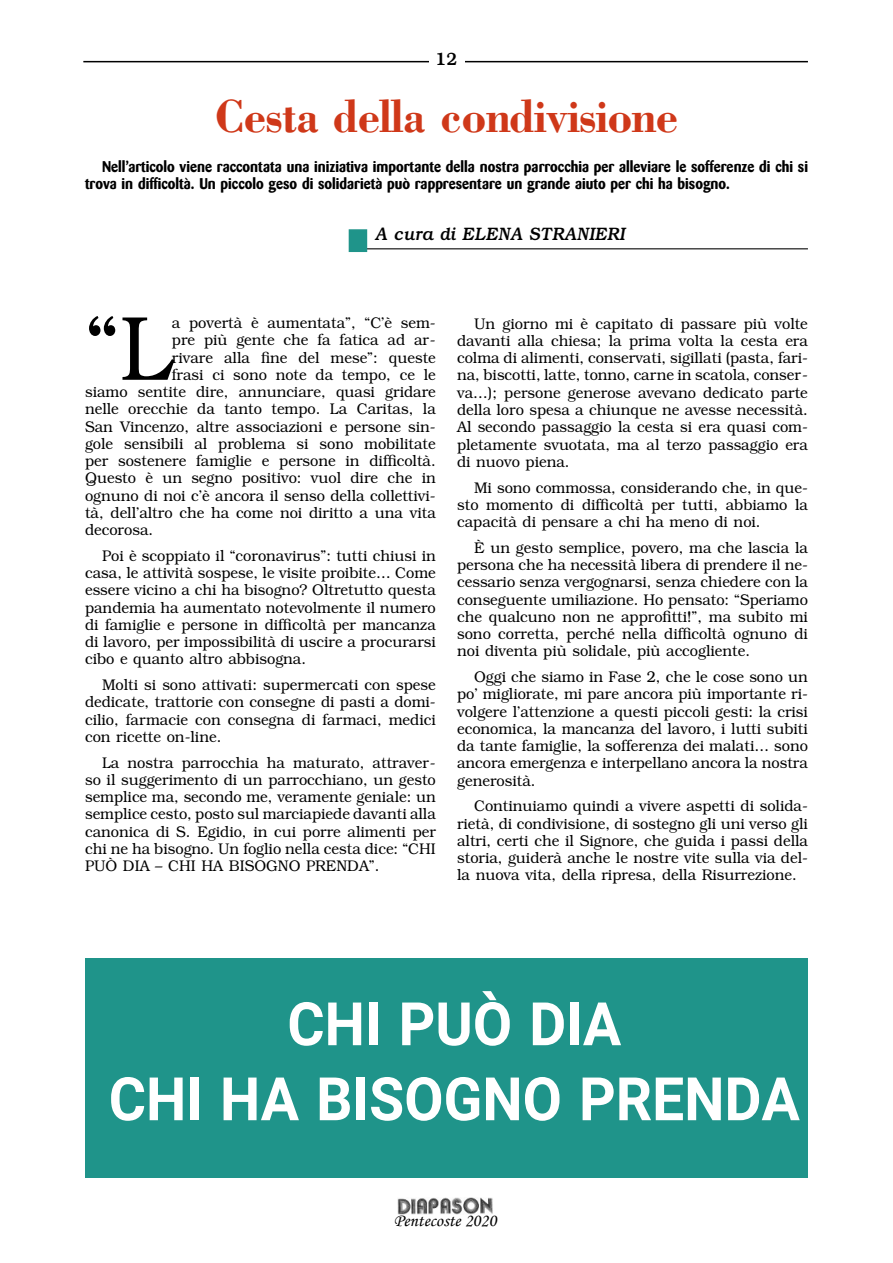
<style>
.page{position:relative;width:893px;height:1263px;background:#fff}
.page>*{position:absolute;margin:0;border:0;box-sizing:border-box;transform-origin:0 0}
.testo{font:300 91.5px "Bookman";color:#000;scale:.95 1}
.testo-2{font:700 60px "Roboto";color:#fff;scale:.95 1}
.titoli{font:700 48px "Bodoni";letter-spacing:-.02em;color:#cf3819;scale:.94 1}
.testo-3{font:italic 500 18px "Bookman";color:#000;scale:.95 1}
.t1{font:18px "Monotype Corsiva";color:#000}
.t2{font:500 18px "Bookman";color:#000}
.testo-4{font:300 15.45px/17.2px "Bookman";color:#000;text-align:justify;scale:.95 1}
.testo-5{font:700 15.45px/17.2px "Barmeno";color:#000;scale:.95 1}
</style>
<div class="page">
<hr style="left:83px;top:61px;width:725px;height:1px;background:#000">
<div style="left:429px;top:43px;width:36px;height:34px;background:#fff"></div>
<img style="left:398px;top:1198px;width:95px;height:16px">
<div style="left:85px;top:958px;width:722px;height:219px;background:#1f948a"></div>
<hr style="left:355px;top:248px;width:453px;height:1px;background:#000">
<div style="left:349px;top:229px;width:18px;height:23px;background:#1f948a"></div>
<p class="t2" style="left:435px;top:48px;width:24px">12</p>
<p class="titoli" style="left:215px;top:86px;width:495px">Cesta della condivisione</p>
<p class="testo-5" style="left:85px;top:158px;width:762px;text-indent:17px">Nell’articolo viene raccontata una iniziativa importante della nostra parrocchia per alleviare le sofferenze di chi si trova in difficoltà. Un piccolo geso di solidarietà può rappresentare un grande aiuto per chi ha bisogno.</p>
<p class="testo-3" style="left:376px;top:223px;width:264px">A cura di ELENA STRANIERI</p>
<p class="testo" style="left:85px;top:297px;width:93px">“L</p>
<p class="testo-4" style="left:172px;top:314px;width:279px">a povertà è aumentata”, “C’è sem-</p>
<p class="testo-4" style="left:172px;top:332px;width:279px">pre più gente che fa fatica ad ar-</p>
<p class="testo-4" style="left:172px;top:349px;width:279px">rivare alla fine del mese”: queste</p>
<p class="testo-4" style="left:172px;top:366px;width:279px">frasi ci sono note da tempo, ce le</p>
<p class="testo-4" style="left:85px;top:383px;width:371px">siamo sentite dire, annunciare, quasi gridare</p>
<p class="testo-4" style="left:85px;top:401px;width:371px">nelle orecchie da tanto tempo. La Caritas, la</p>
<p class="testo-4" style="left:85px;top:418px;width:371px">San Vincenzo, altre associazioni e persone sin-</p>
<p class="testo-4" style="left:85px;top:435px;width:371px">gole sensibili al problema si sono mobilitate</p>
<p class="testo-4" style="left:85px;top:452px;width:371px">per sostenere famiglie e persone in difficoltà.</p>
<p class="testo-4" style="left:85px;top:470px;width:371px">Questo è un segno positivo: vuol dire che in</p>
<p class="testo-4" style="left:85px;top:487px;width:371px">ognuno di noi c’è ancora il senso della collettivi-</p>
<p class="testo-4" style="left:85px;top:504px;width:371px">tà, dell’altro che ha come noi diritto a una vita</p>
<p class="testo-4" style="left:85px;top:521px;width:73px">decorosa.</p>
<p class="testo-4" style="left:85px;top:547px;width:371px;text-indent:17px">Poi è scoppiato il “coronavirus”: tutti chiusi in casa, le attività sospese, le visite proibite… Come essere vicino a chi ha bisogno? Oltretutto questa pandemia ha aumentato notevolmente il numero di famiglie e persone in difficoltà per mancanza di lavoro, per impossibilità di uscire a procurarsi cibo e quanto altro abbisogna.</p>
<p class="testo-4" style="left:85px;top:676px;width:371px;text-indent:17px">Molti si sono attivati: supermercati con spese dedicate, trattorie con consegne di pasti a domi&shy;cilio, farmacie con consegna di farmaci, medici con ricette on-line.</p>
<p class="testo-4" style="left:85px;top:754px;width:371px;text-indent:17px">La nostra parrocchia ha maturato, attraver&shy;so il suggerimento di un parrocchiano, un gesto semplice ma, secondo me, veramente geniale: un semplice cesto, posto sul marciapiede davanti alla canonica di S. Egidio, in cui porre alimenti per chi ne ha bisogno. Un foglio nella cesta dice: “CHI PUÒ DIA – CHI HA BISOGNO PRENDA”.</p>
<p class="testo-4" style="left:457px;top:315px;width:371px;text-indent:17px">Un giorno mi è capitato di passare più volte davanti alla chiesa; la prima volta la cesta era colma di alimenti, conservati, sigillati (pasta, fari&shy;na, biscotti, latte, tonno, carne in scatola, conser&shy;va…); persone generose avevano dedicato parte della loro spesa a chiunque ne avesse necessità.<br>Al secondo passaggio la cesta si era quasi com&shy;pletamente svuotata, ma al terzo passaggio era di nuovo piena.</p>
<p class="testo-4" style="left:457px;top:479px;width:371px;text-indent:17px">Mi sono commossa, considerando che, in que&shy;sto momento di difficoltà per tutti, abbiamo la capacità di pensare a chi ha meno di noi.</p>
<p class="testo-4" style="left:457px;top:539px;width:371px;text-indent:17px">È un gesto semplice, povero, ma che lascia la persona che ha necessità libera di prendere il ne&shy;cessario senza vergognarsi, senza chiedere con la conseguente umiliazione. Ho pensato: “Speriamo che qualcuno non ne approfitti!”, ma subito mi sono corretta, perché nella difficoltà ognuno di noi diventa più solidale, più accogliente.</p>
<p class="testo-4" style="left:457px;top:668px;width:371px;text-indent:17px">Oggi che siamo in Fase 2, che le cose sono un po’ migliorate, mi pare ancora più importante ri&shy;volgere l’attenzione a questi piccoli gesti: la crisi economica, la mancanza del lavoro, i lutti subiti da tante famiglie, la sofferenza dei malati… sono ancora emergenza e interpellano ancora la nostra generosità.</p>
<p class="testo-4" style="left:457px;top:798px;width:371px;text-indent:17px">Continuiamo quindi a vivere aspetti di solida&shy;rietà, di condivisione, di sostegno gli uni verso gli altri, certi che il Signore, che guida i passi della storia, guiderà anche le nostre vite sulla via del&shy;la nuova vita, della ripresa, della Risurrezione.</p>
<p class="testo-2" style="left:287px;top:982px;width:353px">CHI PUÒ DIA</p>
<p class="testo-2" style="left:109px;top:1057px;width:729px">CHI HA BISOGNO PRENDA</p>
<p class="t1" style="left:394px;top:1210px;width:104px">Pentecoste 2020</p>
</div>
